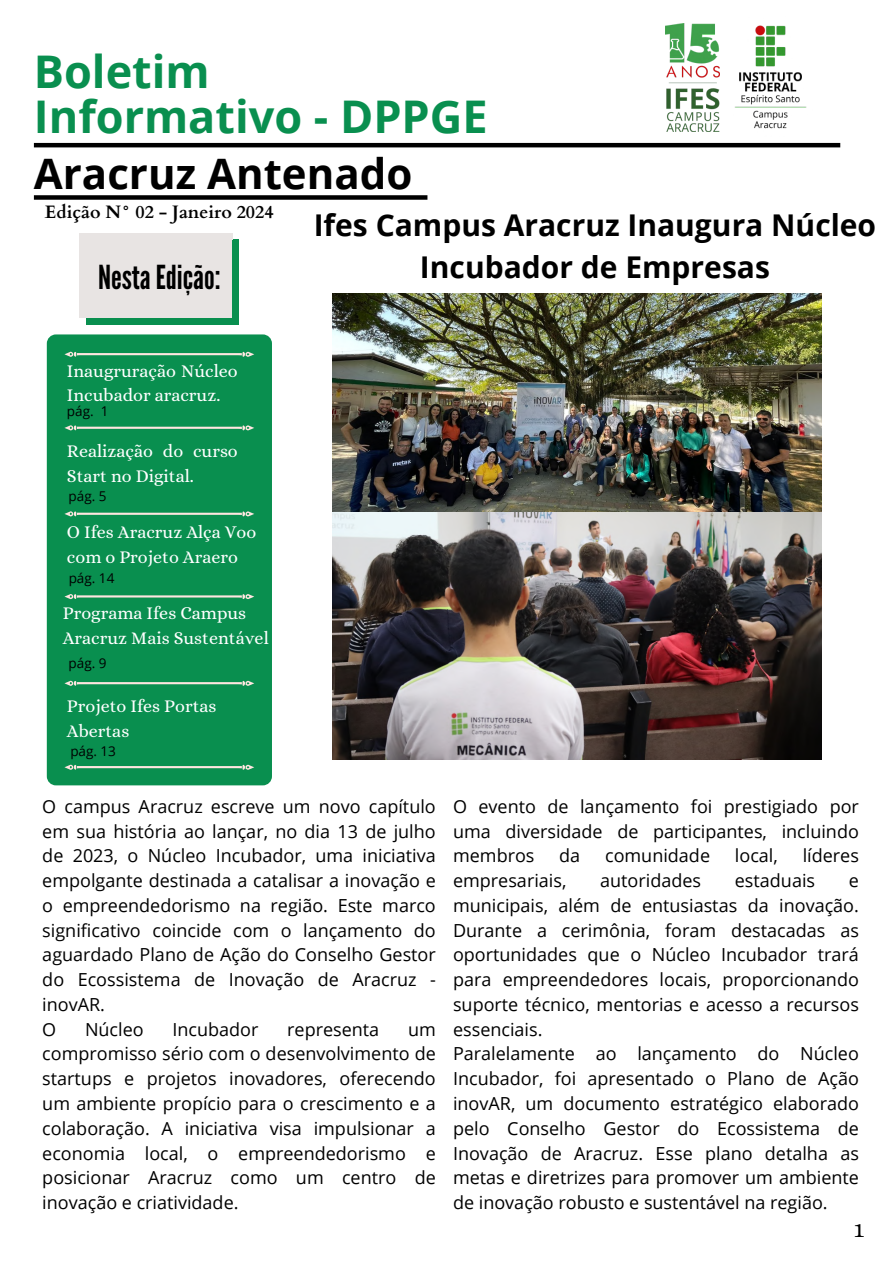
<style>
.page{position:relative;width:893px;height:1264px;background:#fff}
.page>*{position:absolute;margin:0;border:0;box-sizing:border-box;transform-origin:0 0}
.t1{font:700 45px/45px "Open Sans";color:#098f4f}
.t2{font:700 42px "Open Sans";color:#000}
.t3{font:33px "League Gothic";color:#000}
.t4{font:700 30px/41.7px "Open Sans";color:#000;text-align:center}
.t5{font:24px "Alice";color:#000}
.t6{font:18px/24.8px "Open Sans";color:#000}
.t7{font:18px/24.8px "Alice";color:#fff}
.t8{font:700 18px "Cardo";color:#000}
.t9{font:13.5px "Open Sans";color:#000}
</style>
<div class="page">
<hr style="left:34px;top:143px;width:806px;height:4px;background:#000">
<div style="left:34px;top:195px;width:393px;height:5px;background:#000"></div>
<div style="left:47px;top:334px;width:225px;height:451px;background:#098f4f;border-radius:9px"></div>
<div style="left:86px;top:318px;width:147px;height:6px;background:#098f4f"></div>
<svg style="left:233px;top:318px;width:6px;height:6px"></svg>
<div style="left:80px;top:240px;width:6px;height:78px;background:#e8e4e3"></div>
<div style="left:86px;top:240px;width:147px;height:78px;background:#e8e4e3"></div>
<div style="left:233px;top:240px;width:6px;height:78px;background:#098f4f"></div>
<div style="left:80px;top:233px;width:6px;height:7px;background:#e8e4e3"></div>
<div style="left:86px;top:233px;width:147px;height:7px;background:#e8e4e3"></div>
<svg style="left:64px;top:425px;width:190px;height:5px"></svg>
<svg style="left:64px;top:511px;width:190px;height:5px"></svg>
<svg style="left:64px;top:594px;width:190px;height:5px"></svg>
<svg style="left:64px;top:680px;width:190px;height:6px"></svg>
<svg style="left:64px;top:351px;width:190px;height:6px"></svg>
<img style="left:701px;top:23px;width:138px;height:125px">
<svg style="left:64px;top:764px;width:190px;height:6px"></svg>
<img style="left:333px;top:293px;width:488px;height:219px">
<img style="left:333px;top:512px;width:488px;height:248px">
<img style="left:665px;top:24px;width:54px;height:108px">
<h1 class="t1" style="left:34px;top:48px;width:455px">Boletim<br>Informativo - DPPGE</h1>
<p class="t2" style="left:34px;top:144px;width:380px">Aracruz Antenado</p>
<h4 class="t8" style="left:45px;top:200px;width:230px">Edição N° 02 - Janeiro 2024</h4>
<p class="t3" style="left:98px;top:258px;width:124px">NestaEdição:</p>
<h3 class="t7" style="left:67px;top:358px;width:172px">Inaugruração Núcleo<br>Incubador aracruz.</h3>
<p class="t9" style="left:67px;top:402px;width:43px">pág. 1</p>
<p class="t7" style="left:67px;top:438px;width:172px">Realização do curso<br>Start no Digital.</p>
<h5 class="t9" style="left:69px;top:487px;width:39px">pág. 5</h5>
<p class="t7" style="left:67px;top:520px;width:191px">O Ifes Aracruz Alça Voo com o Projeto Araero</p>
<p class="t9" style="left:69px;top:568px;width:47px">pág. 14</p>
<h5 class="t7" style="left:63px;top:600px;width:207px">Programa Ifes Campus<br>Aracruz Mais Sustentável</h5>
<p class="t9" style="left:69px;top:653px;width:39px">pág. 9</p>
<p class="t7" style="left:67px;top:694px;width:151px">Projeto Ifes Portas<br>Abertas</p>
<p class="t9" style="left:70px;top:742px;width:47px">pág. 13</p>
<p class="t4" style="left:314px;top:204px;width:564px">Ifes Campus Aracruz Inaugura Núcleo<br>Incubador de Empresas</p>
<p class="t6" style="left:42px;top:793px;width:395px">O campus Aracruz escreve um novo capítulo em sua história ao lançar, no dia 13 de julho de 2023, o Núcleo Incubador, uma iniciativa empolgante destinada a catalisar a inovação e o empreendedorismo na região. Este marco significativo coincide com o lançamento do aguardado Plano de Ação do Conselho Gestor do Ecossistema de Inovação de Aracruz - inovAR.<br>O</p>
<p class="t6" style="left:85px;top:1016px;width:60px">Núcleo</p>
<p class="t6" style="left:172px;top:1016px;width:87px">Incubador</p>
<p class="t6" style="left:287px;top:1016px;width:93px">representa</p>
<p class="t6" style="left:42px;top:1016px;width:395px;text-align:justify;text-indent:365px">um compromisso sério com o desenvolvimento de startups e projetos inovadores, oferecendo um ambiente propício para o crescimento e a colaboração. A iniciativa visa impulsionar a economia local, o empreendedorismo e posicionar Aracruz como um centro de inovação e criatividade.</p>
<h5 class="t6" style="left:453px;top:793px;width:407px;text-align:justify">O evento de lançamento foi prestigiado por uma diversidade de participantes, incluindo membros</h5>
<h5 class="t6" style="left:559px;top:843px;width:23px">da</h5>
<h5 class="t6" style="left:605px;top:843px;width:106px">comunidade</h5>
<h5 class="t6" style="left:734px;top:843px;width:44px">local,</h5>
<h5 class="t6" style="left:802px;top:843px;width:58px">líderes</h5>
<h5 class="t6" style="left:453px;top:867px;width:115px">empresariais,</h5>
<h5 class="t6" style="left:600px;top:867px;width:102px">autoridades</h5>
<h5 class="t6" style="left:734px;top:867px;width:82px">estaduais</h5>
<h5 class="t6" style="left:453px;top:867px;width:407px;text-indent:396px">e municipais, além de entusiastas da inovação.<br>Durante a cerimônia, foram destacadas as oportunidades que o Núcleo Incubador trará para empreendedores locais, proporcionando suporte técnico, mentorias e acesso a recursos essenciais.<br>Paralelamente ao lançamento do Núcleo Incubador, foi apresentado o Plano de Ação inovAR, um documento estratégico elaborado pelo Conselho Gestor do Ecossistema de Inovação de Aracruz. Esse plano detalha as metas e diretrizes para promover um ambiente de inovação robusto e sustentável na região.</h5>
<p class="t5" style="left:853px;top:1215px;width:12px">1</p>
</div>
